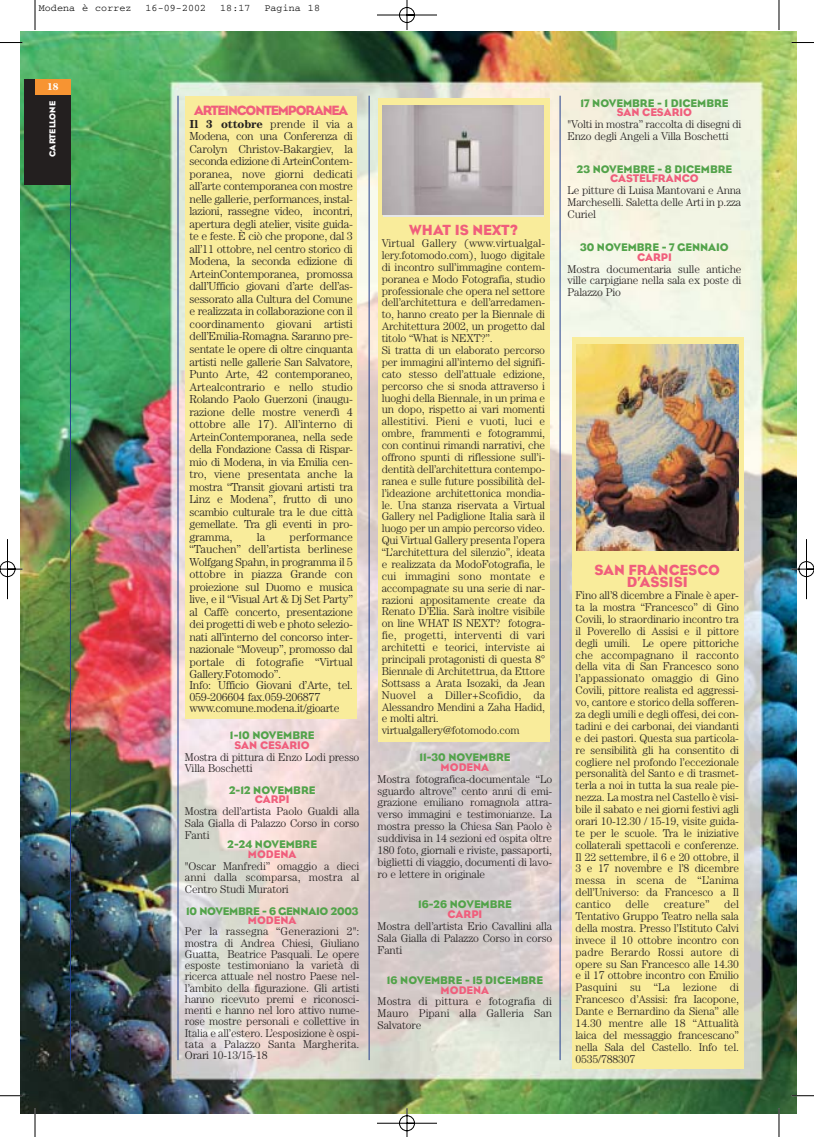
<style>
.page{position:relative;width:814px;height:1137px;background:#fff}
.page>*{position:absolute;margin:0;border:0;box-sizing:border-box;transform-origin:0 0}
.t1{font:15px/12.5px "Eagle";color:#f05e7c;text-align:center}
.t2{font:13.75px "Eagle";letter-spacing:-.08em;color:#f05e7c}
.t3{font:300 11.62px/12.5px "Century";letter-spacing:-.025em;color:#231f1f;text-align:justify}
.t4{font:300 11.25px/11.9px "Century";letter-spacing:-.015em;color:#231f1f;text-align:justify}
.t5{font:11.25px "Eagle";color:#52a34a}
.t6{font:11.25px "Eagle";color:#f05e7c}
.t7{font:11.25px "Eagle";letter-spacing:-.02em;color:#52a34a}
.t8{font:300 11.25px "Century";letter-spacing:.005em;color:#231f1f}
.t9{font:10px "Courier";letter-spacing:.01em;color:#000}
.t10{font:700 10px "Century";color:#fff}
.t11{font:8.75px "Eagle";color:#fff}
.s1{font-weight:700}
</style>
<div class="page">
<img style="left:1px;top:0;width:813px;height:1136px">
<p class="t9" style="left:39px;top:5px;width:94px">Modena è correz</p>
<p class="t9" style="left:145px;top:5px;width:62px">16-09-2002</p>
<p class="t9" style="left:220px;top:5px;width:32px">18:17</p>
<p class="t9" style="left:264px;top:5px;width:57px">Pagina 18</p>
<p class="t10" style="left:47px;top:83px;width:13px">18</p>
<p class="t11" style="left:49px;top:157px;width:57px;rotate:-90deg">CARTELLONE</p>
<p class="t2" style="left:194px;top:106px;width:156px">ARTEINCONTEMPORANEA</p>
<p class="t3" style="left:189px;top:118px;width:165px"><span class="s1">Il 3 ottobre</span> prende il via a Modena, con una Conferenza di Carolyn Christov-Bakargiev, la seconda edizione di ArteinContem&shy;poranea, nove giorni dedicati all’arte contemporanea con mostre nelle gallerie, performances, instal&shy;lazioni, rassegne video, incontri, apertura degli atelier, visite guida&shy;te e feste. È ciò che propone, dal 3 all’11 ottobre, nel centro storico di Modena, la seconda edizione di ArteinContemporanea, promossa dall’Ufficio giovani d’arte dell’as&shy;sessorato alla Cultura del Comune e realizzata in collaborazione con il coordinamento giovani artisti dell’Emilia-Romagna. Saranno pre&shy;sentate le opere di oltre cinquanta artisti nelle gallerie San Salvatore, Punto Arte, 42 contemporaneo, Artealcontrario e nello studio Rolando Paolo Guerzoni (inaugu&shy;razione delle mostre venerdì 4 ottobre alle 17). All’interno di ArteinContemporanea, nella sede della Fondazione Cassa di Rispar&shy;mio di Modena, in via Emilia cen&shy;tro, viene presentata anche la mostra “Transit giovani artisti tra Linz e Modena”, frutto di uno scambio culturale tra le due città gemellate. Tra gli eventi in pro&shy;gramma,</p>
<p class="t3" style="left:189px;top:531px;width:165px;text-indent:100px">performance “Tauchen” dell’artista berlinese Wolfgang Spahn, in programma il 5 ottobre in piazza Grande con proiezione sul Duomo e musica live, e il “Visual Art &amp; Dj Set Party” al Caffè concerto, presentazione dei progetti di web e photo selezio&shy;nati all’interno del concorso inter&shy;nazionale “Moveup”, promosso dal portale di fotografie “Virtual Gallery.Fotomodo”.</p>
<p class="t3" style="left:189px;top:680px;width:165px;line-height:11.2px;text-align:left">Info: Ufficio Giovani d’Arte, tel.<br>059-206604 fax.059-206877 www.comune.modena.it/gioarte</p>
<p class="t3" style="left:257px;top:531px;width:10px">la</p>
<p class="t5" style="left:230px;top:731px;width:86px">1-10 NOVEMBRE</p>
<p class="t6" style="left:234px;top:740px;width:77px">SAN CESARIO</p>
<p class="t4" style="left:185px;top:751px;width:176px">Mostra di pittura di Enzo Lodi presso<br>Villa Boschetti</p>
<p class="t5" style="left:229px;top:785px;width:88px">2-12 NOVEMBRE</p>
<p class="t6" style="left:255px;top:795px;width:36px">CARPI</p>
<p class="t4" style="left:185px;top:806px;width:176px">Mostra dell’artista Paolo Gualdi alla Sala Gialla di Palazzo Corso in corso Fanti</p>
<p class="t5" style="left:227px;top:840px;width:91px">2-24 NOVEMBRE</p>
<p class="t6" style="left:248px;top:849px;width:50px">MODENA</p>
<p class="t4" style="left:185px;top:860px;width:176px">"Oscar Manfredi” omaggio a dieci anni dalla scomparsa, mostra al Centro Studi Muratori</p>
<p class="t7" style="left:186px;top:906px;width:174px">10 NOVEMBRE - 6 GENNAIO 2003</p>
<p class="t6" style="left:248px;top:915px;width:50px">MODENA</p>
<p class="t4" style="left:185px;top:926px;width:176px;line-height:11.2px">Per la rassegna “Generazioni 2": mostra di Andrea Chiesi, Giuliano Guatta, Beatrice Pasquali. Le opere esposte testimoniano la varietà di ricerca attuale nel nostro Paese nel&shy;l’ambito della figurazione. Gli artisti hanno ricevuto premi e riconosci&shy;menti e hanno nel loro attivo nume&shy;rose mostre personali e collettive in Italia e all’estero. L’esposizione è ospi&shy;tata a Palazzo Santa Margherita.<br>Orari 10-13/15-18</p>
<h1 class="t1" style="left:409px;top:225px;width:110px">WHAT IS NEXT?</h1>
<p class="t4" style="left:382px;top:238px;width:165px;text-align:left">Virtual Gallery (www.virtualgal&shy;lery.fotomodo.com), luogo digitale di incontro sull’immagine contem&shy;poranea e Modo Fotografia, studio professionale che opera nel settore dell’architettura e dell’arredamen&shy;to, hanno creato per la Biennale di Architettura 2002, un progetto dal titolo “What is NEXT?”.<br>Si tratta di un elaborato percorso per immagini all’interno del signifi&shy;cato stesso dell’attuale edizione, percorso che si snoda attraverso i luoghi della Biennale, in un prima e un dopo, rispetto ai vari momenti allestitivi. Pieni e vuoti, luci e ombre, frammenti e fotogrammi, con continui rimandi narrativi, che offrono spunti di riflessione sull’i&shy;dentità dell’architettura contempo&shy;ranea e sulle future possibilità del&shy;l’ideazione architettonica mondia&shy;le. Una stanza riservata a Virtual Gallery nel Padiglione Italia sarà il luogo per un ampio percorso video.<br>Qui Virtual Gallery presenta l’opera “L’architettura del silenzio”, ideata e realizzata da ModoFotografia, le cui immagini sono montate e accompagnate su una serie di nar&shy;razioni appositamente create da Renato D’Elia. Sarà inoltre visibile on line WHAT IS NEXT? fotogra&shy;fie, progetti, interventi di vari architetti e teorici, interviste ai principali protagonisti di questa 8° Biennale di Architettrua, da Ettore Sottsass a Arata Isozaki, da Jean Nuovel a Diller+Scofidio, da Alessandro Mendini a Zaha Hadid, e molti altri. virtualgallery@fotomodo.com</p>
<p class="t5" style="left:419px;top:753px;width:93px">11-30 NOVEMBRE</p>
<p class="t6" style="left:440px;top:762px;width:50px">MODENA</p>
<p class="t4" style="left:378px;top:773px;width:176px">Mostra fotografica-documentale “Lo sguardo altrove” cento anni di emi&shy;grazione emiliano romagnola attra&shy;verso immagini e testimonianze. La mostra presso la Chiesa San Paolo è suddivisa in 14 sezioni ed ospita oltre 180 foto, giornali e riviste, passaporti, biglietti di viaggio, documenti di lavo&shy;ro e lettere in originale</p>
<p class="t5" style="left:418px;top:900px;width:95px">16-26 NOVEMBRE</p>
<p class="t6" style="left:447px;top:909px;width:36px">CARPI</p>
<p class="t4" style="left:378px;top:920px;width:176px">Mostra dell’artista Erio Cavallini alla Sala Gialla di Palazzo Corso in corso Fanti</p>
<p class="t5" style="left:387px;top:976px;width:158px">16 NOVEMBRE - 15 DICEMBRE</p>
<p class="t6" style="left:440px;top:985px;width:50px">MODENA</p>
<p class="t4" style="left:378px;top:996px;width:176px">Mostra di pittura e fotografia di Mauro Pipani alla Galleria San Salvatore</p>
<p class="t5" style="left:580px;top:99px;width:149px">17 NOVEMBRE - 1 DICEMBRE</p>
<p class="t6" style="left:617px;top:108px;width:77px">SAN CESARIO</p>
<p class="t4" style="left:567px;top:119px;width:175px">"Volti in mostra” raccolta di disegni di<br>Enzo degli Angeli a Villa Boschetti</p>
<p class="t5" style="left:577px;top:165px;width:157px">23 NOVEMBRE - 8 DICEMBRE</p>
<p class="t6" style="left:610px;top:174px;width:90px">CASTELFRANCO</p>
<p class="t4" style="left:567px;top:185px;width:175px">Le pitture di Luisa Mantovani e Anna Marcheselli. Saletta delle Arti in p.zza Curiel</p>
<p class="t5" style="left:580px;top:243px;width:150px">30 NOVEMBRE - 7 GENNAIO</p>
<p class="t6" style="left:637px;top:253px;width:36px">CARPI</p>
<p class="t4" style="left:567px;top:264px;width:175px">Mostra documentaria sulle antiche ville carpigiane nella sala ex poste di Palazzo Pio</p>
<h1 class="t1" style="left:594px;top:565px;width:127px">SAN FRANCESCO<br>D’ASSISI</h1>
<p class="t4" style="left:575px;top:590px;width:165px">Fino all’8 dicembre a Finale è aper&shy;ta la mostra “Francesco” di Gino Covili, lo straordinario incontro tra il Poverello di Assisi e il pittore degli umili. Le opere pittoriche che accompagnano il racconto della vita di San Francesco sono l’appassionato omaggio di Gino Covili, pittore realista ed aggressi&shy;vo, cantore e storico della sofferen&shy;za degli umili e degli offesi, dei con&shy;tadini e dei carbonai, dei viandanti e dei pastori. Questa sua particola&shy;re sensibilità gli ha consentito di cogliere nel profondo l’eccezionale personalità del Santo e di trasmet&shy;terla a noi in tutta la sua reale pie&shy;nezza. La mostra nel Castello è visi&shy;bile il sabato e nei giorni festivi agli orari 10-12.30 / 15-19, visite guida&shy;te per le scuole. Tra le iniziative collaterali spettacoli e conferenze.<br>Il 22 settembre, il 6 e 20 ottobre, il 3 e 17 novembre e l’8 dicembre messa in scena de “L’anima dell’Universo: da Francesco a Il cantico</p>
<p class="t4" style="left:625px;top:899px;width:25px">delle</p>
<p class="t8" style="left:664px;top:900px;width:47px">creature”</p>
<p class="t4" style="left:575px;top:899px;width:165px;text-indent:149px">del Tentativo Gruppo Teatro nella sala della mostra. Presso l’Istituto Calvi invece il 10 ottobre incontro con padre Berardo Rossi autore di opere su San Francesco alle 14.30 e il 17 ottobre incontro con Emilio Pasquini su “La lezione di Francesco d’Assisi: fra Iacopone, Dante e Bernardino da Siena” alle 14.30 mentre alle 18 “Attualità laica del messaggio francescano” nella Sala del Castello. Info tel.<br>0535/788307</p>
</div>
